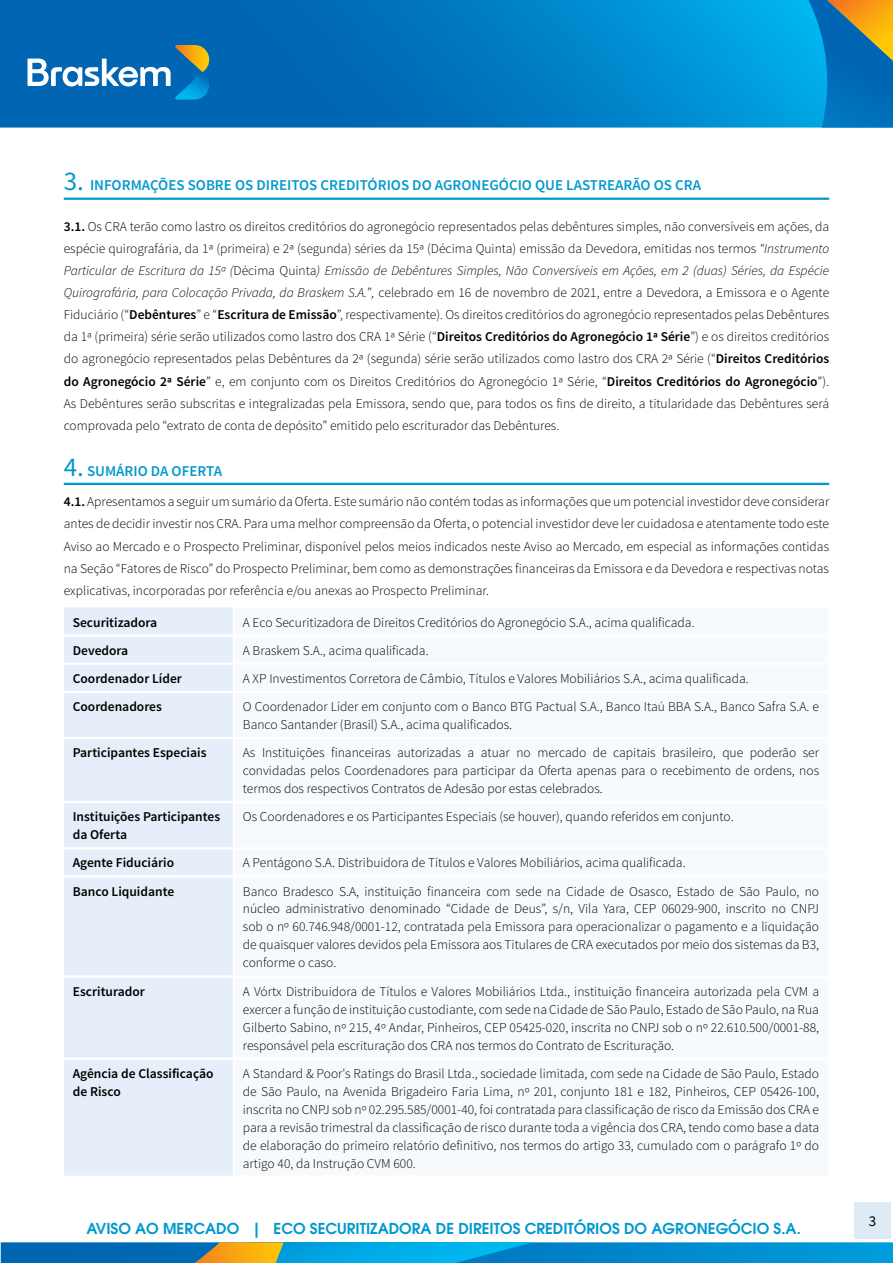
<style>
.page{position:relative;width:893px;height:1263px;background:#fff}
.page>*{position:absolute;margin:0;border:0;box-sizing:border-box;transform-origin:0 0}
.t1{font:600 15px "Source Sans Pro";color:#0099cd}
.t2{font:600 15px "ITC Avant Garde Pro";color:#0099cd}
.t3{font:15px "Source Sans Pro";color:#000}
.t4{font:300 13.5px/18px "Source Sans Pro";color:#000;text-align:justify}
.t5{font:600 13.5px/18px "Source Sans Pro";color:#000}
.s1{font-weight:400;font-size:27px}
.s2{font-weight:600}
.s3{font-style:italic}
</style>
<div class="page">
<svg style="left:0;top:0;width:808px;height:128px;background:#007bc2"></svg>
<svg style="left:28px;top:45px;width:186px;height:55px;background:#3685b9"></svg>
<svg style="left:808px;top:0;width:85px;height:128px;background:#2e81a0"></svg>
<div style="left:854px;top:1202px;width:37px;height:37px;background:#deeaf6"></div>
<svg style="left:1px;top:1242px;width:892px;height:21px;background:#168ec0"></svg>
<hr style="left:64px;top:198px;width:765px;height:2px;background:#0099cd">
<hr style="left:64px;top:483px;width:765px;height:2px;background:#0099cd">
<div style="left:64px;top:607px;width:169px;height:569px;background:#e6eff9"></div>
<hr style="left:64px;top:634px;width:170px;height:3px;background:#fff">
<hr style="left:64px;top:663px;width:170px;height:2px;background:#fff">
<hr style="left:64px;top:691px;width:170px;height:2px;background:#fff">
<hr style="left:64px;top:737px;width:170px;height:2px;background:#fff">
<hr style="left:64px;top:801px;width:170px;height:2px;background:#fff">
<hr style="left:64px;top:847px;width:170px;height:2px;background:#fff">
<hr style="left:64px;top:875px;width:170px;height:2px;background:#fff">
<hr style="left:64px;top:975px;width:170px;height:3px;background:#fff">
<hr style="left:64px;top:1057px;width:170px;height:3px;background:#fff">
<p class="t1" style="left:64px;top:176px;width:639px"><span class="s1">3.</span> INFORMAÇÕES SOBRE OS DIREITOS CREDITÓRIOS DO AGRONEGÓCIO QUE LASTREARÃO OS CRA</p>
<p class="t4" style="left:64px;top:215px;width:767px;line-height:22.2px"><span class="s2">3.1.</span> Os CRA terão como lastro os direitos creditórios do agronegócio representados pelas debêntures simples, não conversíveis em ações, da espécie quirografária, da 1ª (primeira) e 2ª (segunda) séries da 15ª (Décima Quinta) emissão da Devedora, emitidas nos termos <span class="s3">“Instrumento Particular de Escritura da 15ª (</span>Décima Quinta<span class="s3">) Emissão de Debêntures Simples, Não Conversíveis em Ações, em 2 (duas) Séries, da Espécie Quirografária, para Colocação Privada, da Braskem S.A.</span>”<span class="s3">,</span> celebrado em 16 de novembro de 2021, entre a Devedora, a Emissora e o Agente Fiduciário (“<span class="s2">Debêntures</span>” e “<span class="s2">Escritura de Emissão</span>”, respectivamente). Os direitos creditórios do agronegócio representados pelas Debêntures da 1ª (primeira) série serão utilizados como lastro dos CRA 1ª Série (“<span class="s2">Direitos Creditórios do Agronegócio 1ª Série</span>”) e os direitos creditórios do agronegócio representados pelas Debêntures da 2ª (segunda) série serão utilizados como lastro dos CRA 2ª Série (“<span class="s2">Direitos Creditórios do Agronegócio 2ª Série</span>” e, em conjunto com os Direitos Creditórios do Agronegócio 1ª Série, “<span class="s2">Direitos Creditórios do Agronegócio</span>”).<br>As Debêntures serão subscritas e integralizadas pela Emissora, sendo que, para todos os fins de direito, a titularidade das Debêntures será comprovada pelo “extrato de conta de depósito” emitido pelo escriturador das Debêntures.</p>
<p class="t1" style="left:64px;top:461px;width:160px"><span class="s1">4.</span> SUMÁRIO DA OFERTA</p>
<p class="t4" style="left:64px;top:491px;width:767px;line-height:22.2px"><span class="s2">4.1.</span> Apresentamos a seguir um sumário da Oferta. Este sumário não contém todas as informações que um potencial investidor deve considerar antes de decidir investir nos CRA. Para uma melhor compreensão da Oferta, o potencial investidor deve ler cuidadosa e atentamente todo este Aviso ao Mercado e o Prospecto Preliminar, disponível pelos meios indicados neste Aviso ao Mercado, em especial as informações contidas na Seção “Fatores de Risco” do Prospecto Preliminar, bem como as demonstrações financeiras da Emissora e da Devedora e respectivas notas explicativas, incorporadas por referência e/ou anexas ao Prospecto Preliminar.</p>
<p class="t5" style="left:73px;top:613px;width:86px">Securitizadora</p>
<p class="t4" style="left:243px;top:613px;width:453px">A Eco Securitizadora de Direitos Creditórios do Agronegócio S.A., acima qualificada.</p>
<p class="t5" style="left:73px;top:642px;width:57px">Devedora</p>
<p class="t4" style="left:243px;top:641px;width:187px">A Braskem S.A., acima qualificada.</p>
<p class="t5" style="left:73px;top:670px;width:111px">Coordenador Líder</p>
<p class="t4" style="left:243px;top:669px;width:507px">A XP Investimentos Corretora de Câmbio, Títulos e Valores Mobiliários S.A., acima qualificada.</p>
<p class="t5" style="left:73px;top:698px;width:91px">Coordenadores</p>
<p class="t4" style="left:243px;top:698px;width:578px">O Coordenador Líder em conjunto com o Banco BTG Pactual S.A., Banco Itaú BBA S.A., Banco Safra S.A. e<br>Banco Santander (Brasil) S.A., acima qualificados.</p>
<p class="t5" style="left:73px;top:744px;width:135px">Participantes Especiais</p>
<p class="t4" style="left:243px;top:744px;width:578px">As Instituições financeiras autorizadas a atuar no mercado de capitais brasileiro, que poderão ser convidadas pelos Coordenadores para participar da Oferta apenas para o recebimento de ordens, nos termos dos respectivos Contratos de Adesão por estas celebrados.</p>
<p class="t5" style="left:73px;top:808px;width:149px">Instituições Participantes da Oferta</p>
<p class="t4" style="left:243px;top:808px;width:492px">Os Coordenadores e os Participantes Especiais (se houver), quando referidos em conjunto.</p>
<p class="t5" style="left:73px;top:854px;width:103px">Agente Fiduciário</p>
<p class="t4" style="left:243px;top:854px;width:444px">A Pentágono S.A. Distribuidora de Títulos e Valores Mobiliários, acima qualificada.</p>
<p class="t5" style="left:73px;top:882px;width:103px">Banco Liquidante</p>
<p class="t4" style="left:243px;top:882px;width:578px">Banco Bradesco S.A, instituição financeira com sede na Cidade de Osasco, Estado de São Paulo, no núcleo administrativo denominado “Cidade de Deus”, s/n, Vila Yara, CEP 06029-900, inscrito no CNPJ sob o nº 60.746.948/0001-12, contratada pela Emissora para operacionalizar o pagamento e a liquidação de quaisquer valores devidos pela Emissora aos Titulares de CRA executados por meio dos sistemas da B3, conforme o caso.</p>
<p class="t5" style="left:73px;top:982px;width:74px">Escriturador</p>
<p class="t4" style="left:243px;top:982px;width:578px">A Vórtx Distribuidora de Títulos e Valores Mobiliários Ltda., instituição financeira autorizada pela CVM a exercer a função de instituição custodiante, com sede na Cidade de São Paulo, Estado de São Paulo, na Rua Gilberto Sabino, nº 215, 4º Andar, Pinheiros, CEP 05425-020, inscrita no CNPJ sob o nº 22.610.500/0001-88, responsável pela escrituração dos CRA nos termos do Contrato de Escrituração.</p>
<p class="t5" style="left:73px;top:1064px;width:142px">Agência de Classificação de Risco</p>
<p class="t4" style="left:243px;top:1064px;width:578px">A Standard &amp; Poor's Ratings do Brasil Ltda., sociedade limitada, com sede na Cidade de São Paulo, Estado de São Paulo, na Avenida Brigadeiro Faria Lima, nº 201, conjunto 181 e 182, Pinheiros, CEP 05426-100, inscrita no CNPJ sob nº 02.295.585/0001-40, foi contratada para classificação de risco da Emissão dos CRA e para a revisão trimestral da classificação de risco durante toda a vigência dos CRA, tendo como base a data de elaboração do primeiro relatório definitivo, nos termos do artigo 33, cumulado com o parágrafo 1º do artigo 40, da Instrução CVM 600.</p>
<p class="t2" style="left:87px;top:1218px;width:716px">AVISO AO MERCADO | ECO SECURITIZADORA DE DIREITOS CREDITÓRIOS DO AGRONEGÓCIO S.A.</p>
<p class="t3" style="left:869px;top:1212px;width:9px">3</p>
</div>
